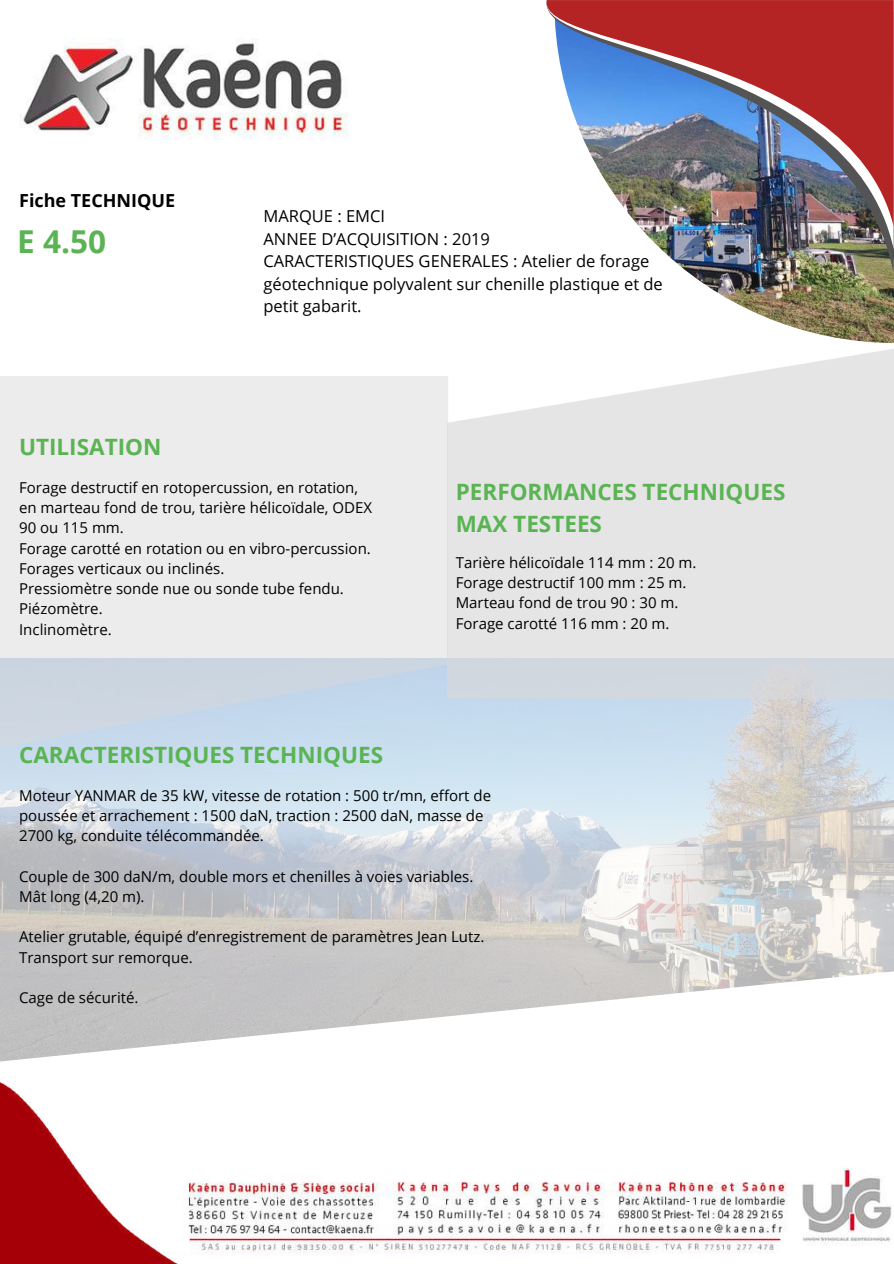
<style>
.page{position:relative;width:894px;height:1264px;background:#fff}
.page>*{position:absolute;margin:0;border:0;box-sizing:border-box;transform-origin:0 0}
.t1{font:700 31.5px "Open Sans";color:#5bb454}
.t2{font:700 22.5px/31.5px "Open Sans";color:#5bb454}
.t3{font:700 18px "Open Sans";color:#000}
.t4{font:16.5px/22.5px "Open Sans";color:#000}
.t5{font:15px/20.2px "Open Sans";color:#000}
</style>
<div class="page">
<img style="left:20px;top:38px;width:328px;height:102px">
<img style="left:0;top:698px;width:893px;height:363px">
<svg style="left:0;top:376px;width:448px;height:371px;background:#e3e7ea"></svg>
<svg style="left:446px;top:349px;width:447px;height:349px;background:#e5e6e7"></svg>
<img style="left:688px;top:1px;width:205px;height:342px">
<img style="left:661px;top:249px;width:231px;height:23px">
<img style="left:639px;top:226px;width:253px;height:23px">
<img style="left:546px;top:0;width:346px;height:226px">
<img style="left:0;top:1081px;width:176px;height:182px">
<img style="left:175px;top:1154px;width:717px;height:101px">
<p class="t3" style="left:19px;top:188px;width:158px">Fiche TECHNIQUE</p>
<h1 class="t1" style="left:17px;top:220px;width:90px">E 4.50</h1>
<p class="t4" style="left:263px;top:204px;width:401px">MARQUE : EMCI<br>ANNEE D’ACQUISITION : 2019<br>CARACTERISTIQUES GENERALES : Atelier de forage géotechnique polyvalent sur chenille plastique et de petit gabarit.</p>
<h2 class="t2" style="left:19px;top:431px;width:144px">UTILISATION</h2>
<p class="t5" style="left:19px;top:477px;width:354px">Forage destructif en rotopercussion, en rotation, en marteau fond de trou, tarière hélicoïdale, ODEX 90 ou 115 mm.<br>Forage carotté en rotation ou en vibro-percussion.<br>Forages verticaux ou inclinés.<br>Pressiomètre sonde nue ou sonde tube fendu.<br>Piézomètre.<br>Inclinomètre.</p>
<h2 class="t2" style="left:455px;top:475px;width:331px">PERFORMANCES TECHNIQUES<br>MAX TESTEES</h2>
<p class="t5" style="left:455px;top:552px;width:242px">Tarière hélicoïdale 114 mm : 20 m.<br>Forage destructif 100 mm : 25 m.<br>Marteau fond de trou 90 : 30 m.<br>Forage carotté 116 mm : 20 m.</p>
<h2 class="t2" style="left:19px;top:738px;width:365px">CARACTERISTIQUES TECHNIQUES</h2>
<p class="t5" style="left:19px;top:784px;width:473px">Moteur YANMAR de 35 kW, vitesse de rotation : 500 tr/mn, effort de poussée et arrachement : 1500 daN, traction : 2500 daN, masse de<br>2700 kg, conduite télécommandée.</p>
<p class="t5" style="left:19px;top:865px;width:455px">Couple de 300 daN/m, double mors et chenilles à voies variables.<br>Mât long (4,20 m).</p>
<p class="t5" style="left:19px;top:926px;width:466px">Atelier grutable, équipé d’enregistrement de paramètres Jean Lutz.<br>Transport sur remorque.</p>
<p class="t5" style="left:19px;top:987px;width:121px">Cage de sécurité.</p>
</div>
